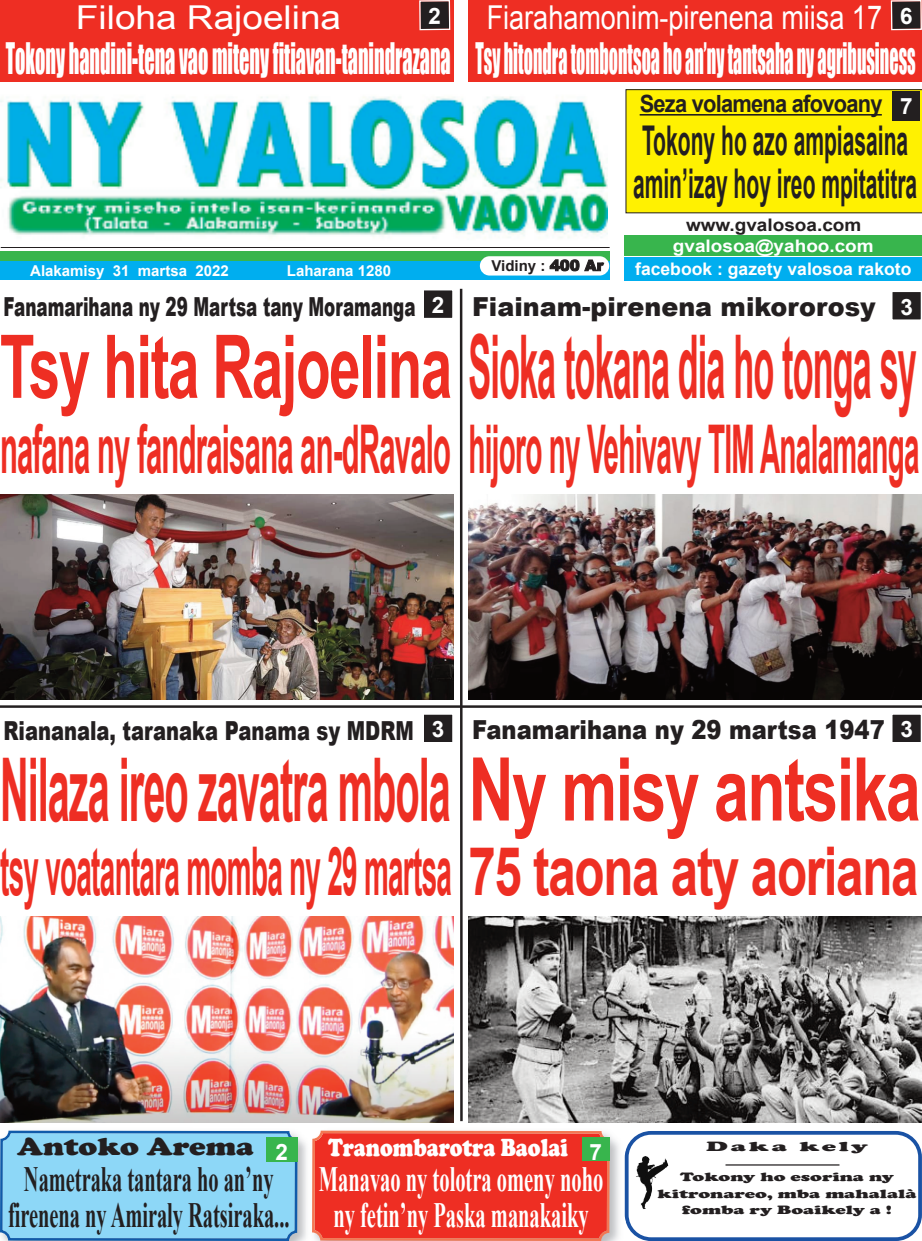
<style>
.page{position:relative;width:922px;height:1241px;background:#fff}
.page>*{position:absolute;margin:0;border:0;box-sizing:border-box;transform-origin:0 0}
.t1{font:700 88px "Arial";letter-spacing:-.025em;color:#ee2e23;scale:.64 1}
.t2{font:700 88px "Arial";letter-spacing:-.025em;color:#ee2e23;scale:.45 1}
.t3{font:700 67.25px "Arial";letter-spacing:-.025em;color:#ee2e23;scale:.43 1}
.t4{font:700 67.25px "Arial";letter-spacing:-.025em;color:#ee2e23;scale:.41 1}
.t5{font:700 41px/43.4px "Arial";color:#231f20;scale:.51 1}
.t6{font:39.88px "Impact";color:#fff;scale:.45 1}
.t7{font:39.88px "Impact";color:#fff;scale:.51 1}
.t8{font:700 35.5px/35.5px "Times New Roman";color:#231f20;text-align:center;scale:.57 1}
.t9{font:700 35.5px/35.5px "Times New Roman";color:#fff;text-align:center;scale:.58 1}
.t10{font:32.88px "Arial";color:#fff;scale:.82 1}
.t11{font:32.88px "Arial";color:#fff;scale:1.12 1}
.t12{font:900 26.25px "Arial";color:#231f20;scale:.64 1}
.t13{font:900 26.25px "Arial";color:#231f20;scale:.74 1}
.t14{font:900 26.25px "Arial";color:#231f20}
.t15{font:900 26.25px "Arial";color:#231f20;scale:.86 1}
.t16{font:900 25.5px "Cooper";color:#fff;scale:.83 1}
.t17{font:900 25.5px "Cooper";color:#231f20;scale:1.23 1}
.t18{font:700 23.75px "Arial";letter-spacing:-.035em;color:#231f20;scale:.92 1}
.t19{font:700 22.5px "Arial";color:#fff}
.t20{font:700 17.25px "Arial";color:#fff}
.t21{font:700 17.25px "Arial";color:#fff;scale:1.1 1}
.t22{font:700 17.25px "Arial";color:#231f20;scale:1.1 1}
.t23{font:700 15px "Arial";color:#fff}
.t24{font:700 15px "Arial";color:#231f20}
.t25{font:900 13.62px "Cooper";letter-spacing:.1em;color:#231f20;scale:2 1}
.t26{font:900 12.5px/16.2px "Cooper";color:#231f20;text-align:center;scale:1.57 1}
.s1{font-weight:900}
</style>
<div class="page">
<div style="left:625px;top:89px;width:296px;height:124px;background:#fff101"></div>
<hr style="left:639px;top:114px;width:242px;height:1px;background:#231f20">
<div style="left:892px;top:92px;width:27px;height:29px;background:#231f20"></div>
<div style="left:0;top:251px;width:609px;height:18px;background:#38b54d"></div>
<img style="left:0;top:96px;width:607px;height:142px">
<div style="left:0;top:262px;width:609px;height:18px;background:#00aeef"></div>
<hr style="left:1px;top:247px;width:608px;height:1px;background:#231f20">
<div style="left:624px;top:235px;width:297px;height:21px;background:#38b54d"></div>
<div style="left:624px;top:258px;width:297px;height:23px;background:#00aeef"></div>
<div style="left:480px;top:256px;width:129px;height:19px;background:#fff;border-radius:10px"></div>
<div style="left:468px;top:0;width:453px;height:82px;background:#ee2e23"></div>
<div style="left:891px;top:1px;width:29px;height:28px;background:#231f20"></div>
<div style="left:890px;top:0;width:31px;height:30px;border:1px solid #fff"></div>
<div style="left:0;top:0;width:453px;height:82px;background:#ee2e23"></div>
<div style="left:420px;top:1px;width:29px;height:28px;background:#231f20"></div>
<div style="left:419px;top:0;width:31px;height:30px;border:1px solid #fff"></div>
<svg style="left:625px;top:1131px;width:296px;height:109px"></svg>
<img style="left:635px;top:1154px;width:33px;height:55px">
<img style="left:297px;top:1135px;width:323px;height:105px">
<img style="left:624px;top:1154px;width:1px;height:63px">
<svg style="left:313px;top:1130px;width:296px;height:110px;background:#ee3528"></svg>
<div style="left:581px;top:1136px;width:28px;height:24px;background:#38b54d"></div>
<img style="left:306px;top:1135px;width:7px;height:105px">
<img style="left:312px;top:1138px;width:1px;height:94px">
<svg style="left:0;top:1130px;width:297px;height:110px;background:#88d1f2"></svg>
<div style="left:266px;top:1136px;width:31px;height:25px;background:#38b54d"></div>
<hr style="left:725px;top:1164px;width:114px;height:1px;background:#231f20">
<hr style="left:460px;top:289px;width:2px;height:831px;background:#231f20">
<div style="left:424px;top:290px;width:28px;height:28px;background:#231f20"></div>
<div style="left:422px;top:289px;width:31px;height:30px;border:1px solid #fff"></div>
<img style="left:0;top:494px;width:453px;height:205px">
<div style="left:892px;top:292px;width:28px;height:27px;background:#231f20"></div>
<div style="left:891px;top:291px;width:30px;height:30px;border:1px solid #fff"></div>
<img style="left:468px;top:494px;width:453px;height:205px">
<div style="left:892px;top:714px;width:28px;height:28px;background:#231f20"></div>
<div style="left:891px;top:713px;width:30px;height:30px;border:1px solid #fff"></div>
<img style="left:468px;top:916px;width:453px;height:206px">
<div style="left:424px;top:714px;width:28px;height:28px;background:#231f20"></div>
<div style="left:422px;top:713px;width:31px;height:30px;border:1px solid #fff"></div>
<img style="left:0;top:916px;width:453px;height:206px">
<hr style="left:0;top:705px;width:921px;height:2px;background:#231f20">
<p class="t11" style="left:76px;top:-1px;width:238px">Filoha Rajoelina</p>
<p class="t10" style="left:486px;top:-1px;width:483px">Fiarahamonim-pirenena miisa 17</p>
<p class="t7" style="left:6px;top:34px;width:873px">Tokony handini-tena vao miteny fitiavan-tanindrazana</p>
<p class="t6" style="left:475px;top:34px;width:979px">Tsy hitondra tombontsoa ho an’ny tantsaha ny agribusiness</p>
<p class="t18" style="left:639px;top:91px;width:265px">Seza volamena afovoany</p>
<p class="t5" style="left:633px;top:119px;width:558px">Tokony ho azo ampiasaina amin’izay hoy ireo mpitatitra</p>
<p class="t19" style="left:899px;top:94px;width:14px">7</p>
<p class="t22" style="left:685px;top:215px;width:161px">www.gvalosoa.com</p>
<p class="t21" style="left:672px;top:237px;width:184px">gvalosoa@yahoo.com</p>
<p class="t23" style="left:30px;top:263px;width:200px">Alakamisy 31 martsa 2022</p>
<p class="t23" style="left:287px;top:263px;width:106px">Laharana 1280</p>
<p class="t24" style="left:491px;top:257px;width:113px">Vidiny : <span class="s1">400 Ar</span></p>
<p class="t20" style="left:635px;top:259px;width:278px">facebook : gazety valosoa rakoto</p>
<p class="t19" style="left:432px;top:293px;width:14px">2</p>
<p class="t12" style="left:4px;top:287px;width:645px">Fanamarihana ny 29 Martsa tany Moramanga</p>
<h1 class="t1" style="left:0;top:318px;width:1433px">Tsy hita Rajoelina Sioka tokana dia ho tonga sy</h1>
<p class="t14" style="left:472px;top:287px;width:405px">Fiainam-pirenena mikororosy</p>
<p class="t19" style="left:900px;top:294px;width:14px">3</p>
<p class="t3" style="left:0;top:411px;width:2139px">nafana ny fandraisana an-dRavalo hijoro ny Vehivavy TIM Analamanga</p>
<p class="t15" style="left:472px;top:710px;width:481px">Fanamarihana ny 29 martsa 1947</p>
<h1 class="t2" style="left:0;top:740px;width:2046px">Nilaza ireo zavatra mbola Ny misy antsika</h1>
<p class="t13" style="left:3px;top:710px;width:556px">Riananala, taranaka Panama sy MDRM</p>
<p class="t19" style="left:432px;top:717px;width:14px">3</p>
<p class="t19" style="left:900px;top:717px;width:14px">3</p>
<p class="t4" style="left:0;top:834px;width:2240px">tsy voatantara momba ny 29 martsa 75 taona aty aoriana</p>
<p class="t17" style="left:17px;top:1130px;width:221px">Antoko Arema <sub>2</sub></p>
<p class="t8" style="left:8px;top:1161px;width:495px">Nametraka tantara ho an’ny firenena ny Amiraly Ratsiraka...</p>
<p class="t16" style="left:328px;top:1132px;width:331px">Tranombarotra Baolai <sub>7</sub></p>
<p class="t9" style="left:319px;top:1161px;width:491px">Manavao ny tolotra omeny noho ny fetin’ny Paska manakaiky</p>
<p class="t25" style="left:706px;top:1138px;width:82px">Daka kely</p>
<p class="t26" style="left:657px;top:1168px;width:166px">Tokony ho esorina ny kitronareo, mba mahalalà fomba ry Boaikely a !</p>
</div>
